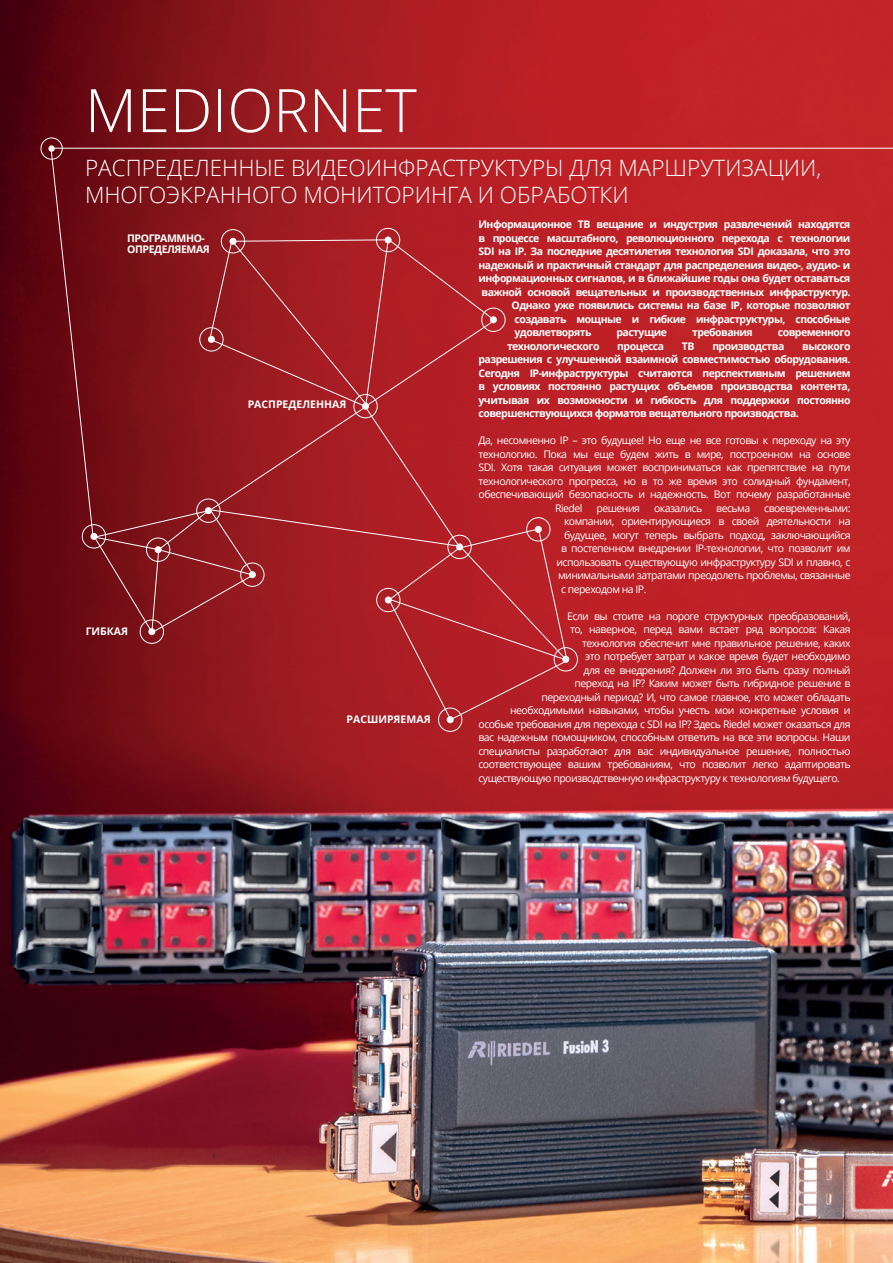
<style>
.page{position:relative;width:893px;height:1263px;background:#fff}
.page>*{position:absolute;margin:0;border:0;box-sizing:border-box;transform-origin:0 0}
.t1{font:300 60px "Open Sans";color:#fff}
.t2{font:300 22.5px/27px "Open Sans";color:#fff}
.t3{font:10.5px "Open Sans";letter-spacing:-.05em;color:#fff}
.t4{font:700 10.5px/13.5px "Open Sans";letter-spacing:-.05em;color:#fff;text-align:justify}
.t5{font:700 10.5px "Open Sans";color:#fff}
</style>
<div class="page">
<img style="left:0;top:0;width:893px;height:1263px">
<svg style="left:50px;top:95px;width:843px;height:442px;background:#af1f24"></svg>
<div style="left:41px;top:138px;width:22px;height:22px;border:1px solid #fff;border-radius:50%"></div>
<svg style="left:48px;top:145px;width:7px;height:7px"></svg>
<svg style="left:93px;top:239px;width:403px;height:394px;background:#8f181e"></svg>
<svg style="left:95px;top:509px;width:474px;height:153px;background:#921c22"></svg>
<svg style="left:364px;top:319px;width:204px;height:401px;background:#b42229"></svg>
<svg style="left:231px;top:238px;width:158px;height:167px;background:#a52227"></svg>
<div style="left:146px;top:538px;width:24px;height:24px;border:1px solid #fff;border-radius:50%"></div>
<div style="left:155px;top:546px;width:7px;height:7px;background:#fff;border-radius:50%"></div>
<div style="left:140px;top:620px;width:24px;height:24px;border:1px solid #fff;border-radius:50%"></div>
<div style="left:148px;top:628px;width:7px;height:7px;background:#fff;border-radius:50%"></div>
<div style="left:240px;top:563px;width:24px;height:24px;border:1px solid #fff;border-radius:50%"></div>
<div style="left:249px;top:571px;width:7px;height:7px;background:#fff;border-radius:50%"></div>
<div style="left:196px;top:499px;width:24px;height:24px;border:1px solid #fff;border-radius:50%"></div>
<div style="left:205px;top:507px;width:7px;height:7px;background:#fff;border-radius:50%"></div>
<div style="left:82px;top:524px;width:24px;height:24px;border:1px solid #fff;border-radius:50%"></div>
<div style="left:90px;top:533px;width:7px;height:7px;background:#fff;border-radius:50%"></div>
<div style="left:199px;top:327px;width:24px;height:24px;border:1px solid #fff;border-radius:50%"></div>
<div style="left:208px;top:336px;width:7px;height:7px;background:#fff;border-radius:50%"></div>
<div style="left:221px;top:229px;width:24px;height:24px;border:1px solid #fff;border-radius:50%"></div>
<div style="left:229px;top:238px;width:8px;height:7px;background:#fff;border-radius:50%"></div>
<div style="left:376px;top:228px;width:24px;height:24px;border:1px solid #fff;border-radius:50%"></div>
<div style="left:385px;top:236px;width:7px;height:7px;background:#fff;border-radius:50%"></div>
<div style="left:353px;top:394px;width:25px;height:24px;border:1px solid #fff;border-radius:50%"></div>
<div style="left:362px;top:403px;width:7px;height:7px;background:#fff;border-radius:50%"></div>
<div style="left:481px;top:308px;width:24px;height:24px;border:1px solid #fff;border-radius:50%"></div>
<div style="left:490px;top:316px;width:7px;height:7px;background:#fff;border-radius:50%"></div>
<div style="left:447px;top:535px;width:25px;height:24px;border:1px solid #fff;border-radius:50%"></div>
<div style="left:456px;top:543px;width:7px;height:7px;background:#fff;border-radius:50%"></div>
<div style="left:526px;top:517px;width:24px;height:24px;border:1px solid #fff;border-radius:50%"></div>
<div style="left:535px;top:526px;width:7px;height:7px;background:#fff;border-radius:50%"></div>
<div style="left:554px;top:647px;width:24px;height:24px;border:1px solid #fff;border-radius:50%"></div>
<div style="left:562px;top:656px;width:7px;height:7px;background:#fff;border-radius:50%"></div>
<div style="left:376px;top:588px;width:24px;height:24px;border:1px solid #fff;border-radius:50%"></div>
<div style="left:385px;top:596px;width:7px;height:7px;background:#fff;border-radius:50%"></div>
<div style="left:438px;top:708px;width:24px;height:24px;border:1px solid #fff;border-radius:50%"></div>
<div style="left:447px;top:716px;width:7px;height:7px;background:#fff;border-radius:50%"></div>
<h1 class="t1" style="left:85px;top:69px;width:333px">MEDIORNET</h1>
<h2 class="t2" style="left:85px;top:154px;width:738px">РАСПРЕДЕЛЕННЫЕ ВИДЕОИНФРАСТРУКТУРЫ ДЛЯ МАРШРУТИЗАЦИИ,<br>МНОГОЭКРАННОГО МОНИТОРИНГА И ОБРАБОТКИ</h2>
<p class="t4" style="left:478px;top:217px;width:373px">Информационное ТВ вещание и индустрия развлечений находятся</p>
<p class="t4" style="left:478px;top:231px;width:373px">в процессе масштабного, революционного перехода с технологии</p>
<p class="t4" style="left:478px;top:244px;width:373px">SDI на IP. За последние десятилетия технология SDI доказала, что это</p>
<p class="t4" style="left:478px;top:258px;width:373px">надежный и практичный стандарт для распределения видео-, аудио- и</p>
<p class="t4" style="left:478px;top:271px;width:373px">информационных сигналов, и в ближайшие годы она будет оставаться</p>
<p class="t4" style="left:481px;top:285px;width:370px">важной основой вещательных и производственных инфраструктур.</p>
<p class="t4" style="left:511px;top:298px;width:340px">Однако уже появились системы на базе IP, которые позволяют</p>
<p class="t4" style="left:514px;top:312px;width:337px">создавать мощные и гибкие инфраструктуры, способные</p>
<p class="t4" style="left:514px;top:325px;width:78px">удовлетворять</p>
<p class="t4" style="left:616px;top:325px;width:52px">растущие</p>
<p class="t4" style="left:692px;top:325px;width:62px">требования</p>
<p class="t4" style="left:778px;top:325px;width:74px">современного</p>
<p class="t4" style="left:507px;top:339px;width:94px">технологического</p>
<p class="t4" style="left:617px;top:339px;width:48px">процесса</p>
<p class="t4" style="left:682px;top:339px;width:14px">ТВ</p>
<p class="t4" style="left:712px;top:339px;width:74px">производства</p>
<p class="t4" style="left:127px;top:233px;width:84px;line-height:10.5px">ПРОГРАММНО-<br>ОПРЕДЕЛЯЕМАЯ</p>
<p class="t4" style="left:478px;top:339px;width:373px;text-indent:324px">высокого разрешения с улучшенной взаимной совместимостью оборудования.<br>Сегодня IP-инфраструктуры считаются перспективным решением в условиях постоянно растущих объемов производства контента, учитывая их возможности и гибкость для поддержки постоянно совершенствующихся форматов вещательного производства.</p>
<p class="t3" style="left:478px;top:433px;width:374px">Да, несомненно IP – это будущее! Но еще не все готовы к переходу на эту</p>
<p class="t3" style="left:478px;top:447px;width:374px">технологию. Пока мы еще будем жить в мире, построенном на основе</p>
<p class="t3" style="left:478px;top:460px;width:374px">SDI. Хотя такая ситуация может восприниматься как препятствие на пути</p>
<p class="t3" style="left:478px;top:474px;width:374px">технологического прогресса, но в то же время это солидный фундамент,</p>
<p class="t3" style="left:478px;top:487px;width:374px">обеспечивающий безопасность и надежность. Вот почему разработанные</p>
<p class="t3" style="left:555px;top:501px;width:29px">Riedel</p>
<p class="t3" style="left:596px;top:501px;width:45px">решения</p>
<p class="t3" style="left:654px;top:501px;width:50px">оказались</p>
<p class="t3" style="left:716px;top:501px;width:36px">весьма</p>
<p class="t3" style="left:764px;top:501px;width:88px">своевременными:</p>
<p class="t3" style="left:564px;top:514px;width:288px">компании, ориентирующиеся в своей деятельности на</p>
<p class="t3" style="left:564px;top:528px;width:288px">будущее, могут теперь выбрать подход, заключающийся</p>
<p class="t3" style="left:561px;top:541px;width:291px">в постепенном внедрении IP-технологии, что позволит им</p>
<p class="t3" style="left:556px;top:555px;width:296px">использовать существующую инфраструктуру SDI и плавно, с</p>
<p class="t3" style="left:558px;top:568px;width:294px">минимальными затратами преодолеть проблемы, связанные</p>
<p class="t3" style="left:561px;top:582px;width:87px">с переходом на IP.</p>
<p class="t3" style="left:567px;top:609px;width:285px">Если вы стоите на пороге структурных преобразований,</p>
<p class="t3" style="left:570px;top:622px;width:282px">то, наверное, перед вами встает ряд вопросов: Какая</p>
<p class="t3" style="left:582px;top:636px;width:270px">технология обеспечит мне правильное решение, каких</p>
<p class="t3" style="left:585px;top:649px;width:267px">это потребует затрат и какое время будет необходимо</p>
<p class="t3" style="left:583px;top:663px;width:269px">для ее внедрения? Должен ли это быть сразу полный</p>
<p class="t3" style="left:574px;top:676px;width:278px">переход на IP? Каким может быть гибридное решение в</p>
<p class="t3" style="left:541px;top:690px;width:311px">переходный период? И, что самое главное, кто может обладать</p>
<p class="t3" style="left:510px;top:703px;width:342px">необходимыми навыками, чтобы учесть мои конкретные условия и</p>
<p class="t3" style="left:478px;top:717px;width:374px">особые требования для перехода с SDI на IP? Здесь Riedel может оказаться для</p>
<p class="t3" style="left:478px;top:730px;width:374px">вас надежным помощником, способным ответить на все эти вопросы. Наши</p>
<p class="t3" style="left:478px;top:744px;width:374px">специалисты разработают для вас индивидуальное решение, полностью</p>
<p class="t3" style="left:478px;top:757px;width:374px">соответствующее вашим требованиям, что позволит легко адаптировать</p>
<p class="t3" style="left:478px;top:771px;width:363px">существующую производственную инфраструктуру к технологиям будущего.</p>
<p class="t5" style="left:248px;top:397px;width:100px">РАСПРЕДЕЛЕННАЯ</p>
<p class="t4" style="left:86px;top:624px;width:44px">ГИБКАЯ</p>
<p class="t5" style="left:347px;top:711px;width:86px">РАСШИРЯЕМАЯ</p>
</div>
